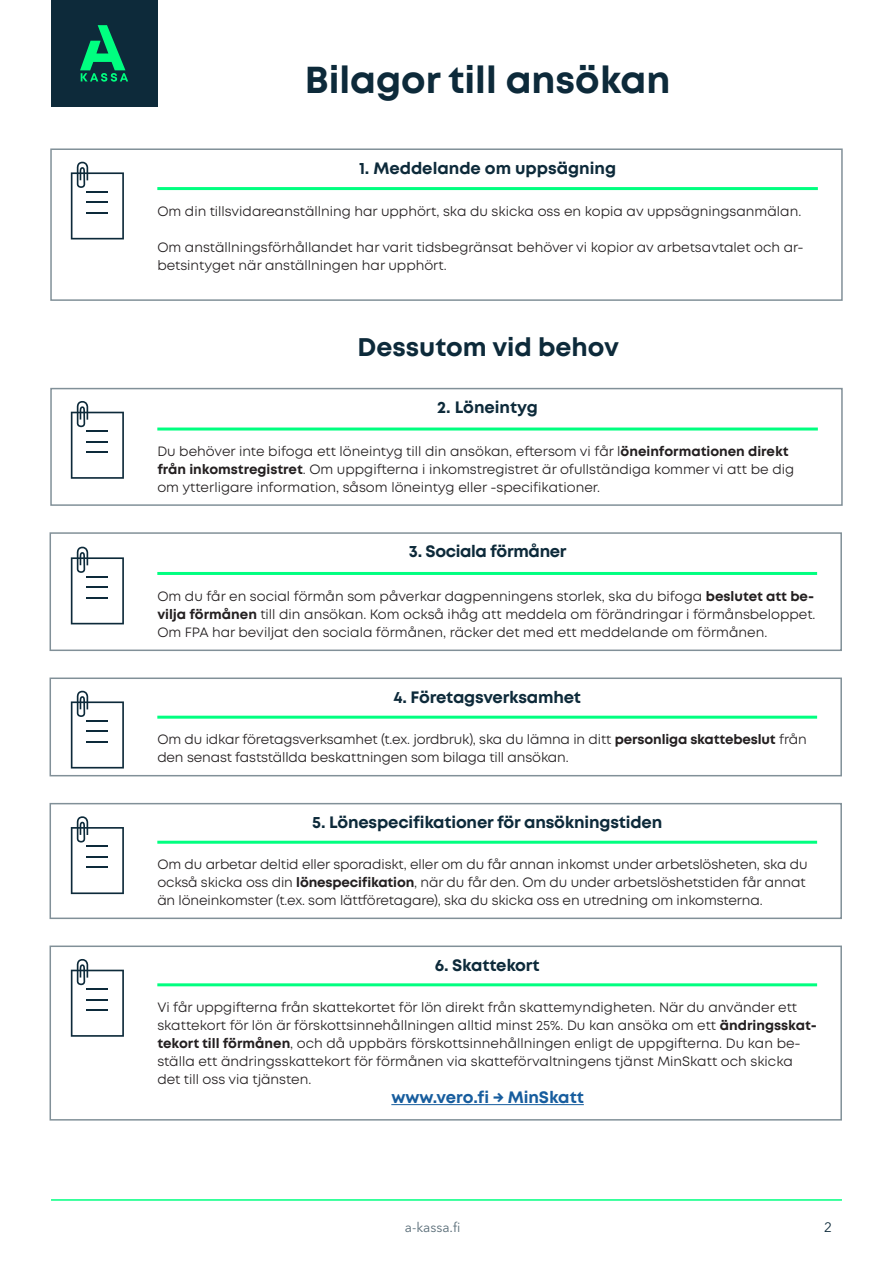
<style>
.page{position:relative;width:893px;height:1263px;background:#fff}
.page>*{position:absolute;margin:0;border:0;box-sizing:border-box;transform-origin:0 0}
.Pääotsikko{font:700 37.5px "Mont";color:#0d2a3a}
.Alaotsikko_Iso{font:700 25.5px "Mont";color:#0d2a3a}
.Alaotsikko{font:700 16.5px "Mont";letter-spacing:-.01em;color:#0d2a3a}
.Votsikko{font:700 16.5px "Mont";color:#175d9e}
.Leipis{font:13.5px/18px "Mont";color:#231f20}
.t1{font:13.5px "Avenir Next LT Pro";color:#566a75}
.t2{font:13.5px "Avenir Next LT Pro";color:#0d2a3a}
.s1{font-weight:700}
</style>
<div class="page">
<div style="left:50px;top:148px;width:793px;height:153px;border:2px solid #819098"></div>
<div style="left:50px;top:388px;width:793px;height:118px;border:2px solid #819098"></div>
<div style="left:50px;top:532px;width:792px;height:119px;border:2px solid #819098"></div>
<div style="left:50px;top:677px;width:792px;height:99px;border:2px solid #819098"></div>
<div style="left:50px;top:803px;width:792px;height:116px;border:2px solid #819098"></div>
<div style="left:50px;top:945px;width:792px;height:175px;border:2px solid #819098"></div>
<hr style="left:51px;top:1199px;width:791px;height:2px;background:#00ff80">
<hr style="left:157px;top:187px;width:661px;height:3px;background:#00ff80">
<hr style="left:157px;top:427px;width:661px;height:3px;background:#00ff80">
<hr style="left:157px;top:572px;width:660px;height:3px;background:#00ff80">
<hr style="left:157px;top:716px;width:660px;height:3px;background:#00ff80">
<hr style="left:157px;top:841px;width:660px;height:3px;background:#00ff80">
<hr style="left:157px;top:983px;width:660px;height:3px;background:#00ff80">
<div style="left:51px;top:0;width:106px;height:106px;background:#0d2a3a"></div>
<svg style="left:80px;top:25px;width:48px;height:57px"></svg>
<svg style="left:71px;top:547px;width:53px;height:77px"></svg>
<svg style="left:71px;top:691px;width:53px;height:77px"></svg>
<svg style="left:71px;top:816px;width:53px;height:78px"></svg>
<svg style="left:71px;top:959px;width:53px;height:78px"></svg>
<svg style="left:71px;top:401px;width:53px;height:78px"></svg>
<svg style="left:71px;top:162px;width:53px;height:77px"></svg>
<hr style="left:391px;top:1104px;width:193px;height:1px;background:#175d9e">
<p class="Pääotsikko" style="left:305px;top:56px;width:367px">Bilagor till ansökan</p>
<p class="Alaotsikko" style="left:359px;top:157px;width:259px">1. Meddelande om uppsägning</p>
<p class="Leipis" style="left:157px;top:202px;width:645px">Om din tillsvidareanställning har upphört, ska du skicka oss en kopia av uppsägningsanmälan.</p>
<p class="Leipis" style="left:157px;top:238px;width:648px">Om anställningsförhållandet har varit tidsbegränsat behöver vi kopior av arbetsavtalet och ar&shy;betsintyget när anställningen har upphört.</p>
<p class="Alaotsikko_Iso" style="left:358px;top:331px;width:263px">Dessutom vid behov</p>
<p class="Alaotsikko" style="left:437px;top:396px;width:102px">2. Löneintyg</p>
<p class="Leipis" style="left:157px;top:442px;width:638px">Du behöver inte bifoga ett löneintyg till din ansökan, eftersom vi får l<span class="s1">öneinformationen direkt från inkomstregistret</span>. Om uppgifterna i inkomstregistret är ofullständiga kommer vi att be dig om ytterligare information, såsom löneintyg eller -specifikationer.</p>
<p class="Alaotsikko" style="left:409px;top:541px;width:159px">3. Sociala förmåner</p>
<p class="Leipis" style="left:157px;top:587px;width:660px;text-align:justify">Om du får en social förmån som påverkar dagpenningens storlek, ska du bifoga <span class="s1">beslutet att be&shy;vilja förmånen</span> till din ansökan. Kom också ihåg att meddela om förändringar i förmånsbeloppet.<br>Om FPA har beviljat den sociala förmånen, räcker det med ett meddelande om förmånen.</p>
<p class="Alaotsikko" style="left:393px;top:686px;width:189px">4. Företagsverksamhet</p>
<p class="Leipis" style="left:157px;top:731px;width:651px">Om du idkar företagsverksamhet (t.ex. jordbruk), ska du lämna in ditt <span class="s1">personliga skattebeslut</span> från den senast fastställda beskattningen som bilaga till ansökan.</p>
<p class="Alaotsikko" style="left:312px;top:811px;width:352px">5. Lönespecifikationer för ansökningstiden</p>
<p class="Leipis" style="left:157px;top:856px;width:652px">Om du arbetar deltid eller sporadiskt, eller om du får annan inkomst under arbetslösheten, ska du också skicka oss din <span class="s1">lönespecifikation</span>, när du får den. Om du under arbetslöshetstiden får annat än löneinkomster (t.ex. som lättföretagare), ska du skicka oss en utredning om inkomsterna.</p>
<p class="Alaotsikko" style="left:435px;top:954px;width:106px">6. Skattekort</p>
<p class="Leipis" style="left:157px;top:998px;width:661px">Vi får uppgifterna från skattekortet för lön direkt från skattemyndigheten. När du använder ett skattekort för lön är förskottsinnehållningen alltid minst 25%. Du kan ansöka om ett <span class="s1">ändringsskat&shy;tekort till förmånen</span>, och då uppbärs förskottsinnehållningen enligt de uppgifterna. Du kan be&shy;ställa ett ändringsskattekort för förmånen via skatteförvaltningens tjänst MinSkatt och skicka det till oss via tjänsten.</p>
<p class="Votsikko" style="left:391px;top:1086px;width:194px">www.vero.fi → MinSkatt</p>
<p class="t1" style="left:405px;top:1219px;width:57px">a-kassa.fi</p>
<p class="t2" style="left:824px;top:1219px;width:9px">2</p>
</div>
